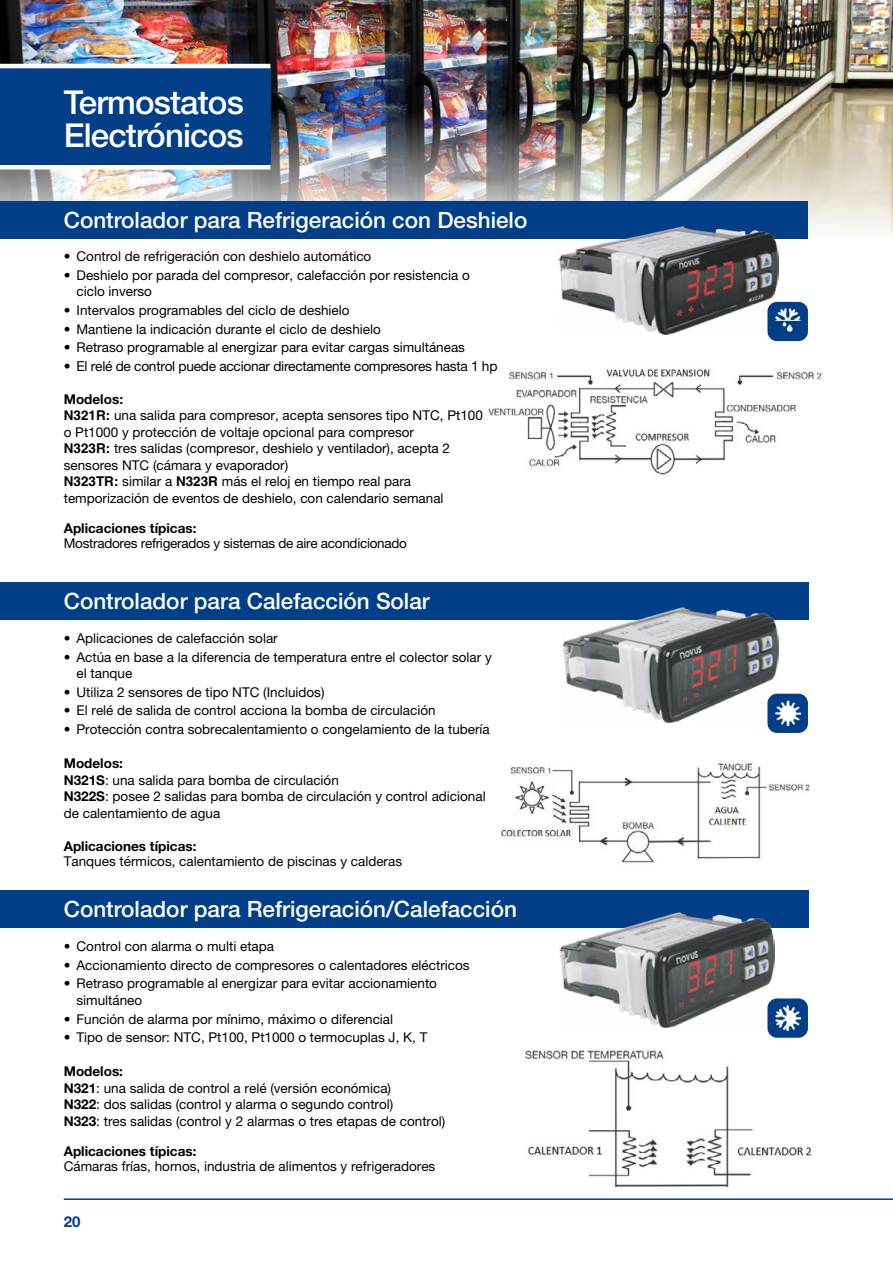
<style>
.page{position:relative;width:893px;height:1263px;background:#fff}
.page>*{position:absolute;margin:0;border:0;box-sizing:border-box;transform-origin:0 0}
.t1{font:500 33px/33px "Helvetica Neue LT Pro";letter-spacing:-.025em;color:#fff}
.t2{font:500 22.5px "Helvetica Neue LT Pro";color:#fff}
.t3{font:700 15px "Helvetica Neue LT Pro";color:#023f88}
.t4{font:13.8px "Helvetica Neue LT Pro";letter-spacing:-.02em;color:#000}
.t5{font:13.5px/16.5px "Helvetica Neue LT Pro";color:#000}
.t6{font:700 13.5px "Helvetica Neue LT Pro";color:#000}
.t7{font:13.5px "Helvetica Neue LT Pro";letter-spacing:-.02em;color:#000}
.s1{font-family:"Helvetica"}
.s2{font-family:"Helvetica";font-weight:700}
.s3{font-weight:700}
</style>
<div class="page">
<hr style="left:64px;top:1198px;width:829px;height:2px;background:#023f88">
<img style="left:0;top:0;width:893px;height:236px">
<div style="left:0;top:890px;width:808px;height:37px;background:#023f88"></div>
<div style="left:0;top:582px;width:808px;height:37px;background:#023f88"></div>
<div style="left:0;top:201px;width:808px;height:37px;background:#023f88"></div>
<div style="left:0;top:68px;width:270px;height:97px;background:#023f88"></div>
<hr style="left:0;top:64px;width:270px;height:4px;background:#fff">
<div style="left:767px;top:998px;width:41px;height:40px;background:#023f88;border-radius:9px"></div>
<img style="left:775px;top:1005px;width:25px;height:26px">
<img style="left:525px;top:1051px;width:288px;height:135px">
<img style="left:559px;top:913px;width:216px;height:114px">
<div style="left:767px;top:694px;width:41px;height:39px;background:#023f88;border-radius:9px"></div>
<img style="left:778px;top:701px;width:22px;height:25px">
<img style="left:499px;top:761px;width:311px;height:102px">
<img style="left:562px;top:608px;width:216px;height:114px">
<div style="left:767px;top:302px;width:41px;height:39px;background:#023f88;border-radius:9px"></div>
<img style="left:778px;top:309px;width:22px;height:23px">
<img style="left:488px;top:367px;width:334px;height:109px">
<img style="left:558px;top:227px;width:220px;height:108px">
<hr style="left:0;top:165px;width:270px;height:4px;background:#fff">
<p class="t1" style="left:64px;top:86px;width:182px">Termostatos<br>Electrónicos</p>
<p class="t2" style="left:64px;top:206px;width:465px">Controlador para Refrigeración con Deshielo</p>
<p class="t5" style="left:64px;top:248px;width:309px">• Control de refrigeración con deshielo automático</p>
<p class="t5" style="left:77px;top:267px;width:395px;text-indent:-13px">• Deshielo por parada del compresor, calefacción por resistencia o ciclo inverso</p>
<p class="t5" style="left:64px;top:302px;width:287px">• Intervalos programables del ciclo de deshielo</p>
<p class="t5" style="left:64px;top:320px;width:319px">• Mantiene la indicación durante el ciclo de deshielo</p>
<p class="t5" style="left:64px;top:339px;width:403px">• Retraso programable al energizar para evitar cargas simultáneas</p>
<p class="t4" style="left:64px;top:358px;width:435px">• El relé de control puede accionar directamente compresores hasta 1 hp</p>
<p class="t6" style="left:64px;top:391px;width:61px">Modelos<span class="s1">:</span></p>
<p class="t5" style="left:64px;top:407px;width:421px"><span class="s2">N321R:</span> una salida para compresor, acepta sensores tipo NTC, Pt100</p>
<p class="t5" style="left:64px;top:424px;width:352px">o Pt1000 y protección de voltaje opcional para compresor</p>
<p class="t5" style="left:64px;top:440px;width:388px"><span class="s2">N323R:</span> tres salidas (compresor, deshielo y ventilador), acepta 2 sensores NTC (cámara y evaporador)</p>
<p class="t5" style="left:64px;top:473px;width:381px"><span class="s2">N323TR:</span> similar a <span class="s2">N323R</span> más el reloj en tiempo real para temporización de eventos de deshielo, con calendario semanal</p>
<p class="t6" style="left:64px;top:520px;width:134px">Aplicaciones típicas:</p>
<p class="t7" style="left:64px;top:535px;width:345px">Mostradores refrigerados y sistemas de aire acondicionado</p>
<p class="t2" style="left:64px;top:587px;width:368px">Controlador para Calefacción Solar</p>
<p class="t5" style="left:64px;top:630px;width:216px">• Aplicaciones de calefacción solar</p>
<p class="t5" style="left:77px;top:648px;width:417px;text-indent:-13px">• Actúa en base a la diferencia de temperatura entre el colector solar y el tanque</p>
<p class="t5" style="left:64px;top:684px;width:262px">• Utiliza 2 sensores de tipo NTC (Incluidos)</p>
<p class="t5" style="left:64px;top:702px;width:373px">• El relé de salida de control acciona la bomba de circulación</p>
<p class="t5" style="left:64px;top:721px;width:428px">• Protección contra sobrecalentamiento o congelamiento de la tubería</p>
<p class="t6" style="left:64px;top:755px;width:61px">Modelos:</p>
<p class="t5" style="left:64px;top:772px;width:277px"><span class="s3">N321S</span>: una salida para bomba de circulación</p>
<p class="t5" style="left:64px;top:788px;width:423px"><span class="s3">N322S</span>: posee 2 salidas para bomba de circulación y control adicional de calentamiento de agua</p>
<p class="t6" style="left:64px;top:838px;width:134px">Aplicaciones típicas:</p>
<p class="t5" style="left:64px;top:853px;width:340px">Tanques térmicos, calentamiento de piscinas y calderas</p>
<p class="t2" style="left:64px;top:895px;width:455px">Controlador para Refrigeración/Calefacción</p>
<p class="t5" style="left:64px;top:938px;width:212px">• Control con alarma o multi etapa</p>
<p class="t5" style="left:64px;top:956px;width:407px">• Accionamiento directo de compresores o calentadores eléctricos</p>
<p class="t5" style="left:77px;top:975px;width:362px;text-indent:-13px">• Retraso programable al energizar para evitar accionamiento simultáneo</p>
<p class="t5" style="left:64px;top:1010px;width:331px">• Función de alarma por mínimo, máximo o diferencial</p>
<p class="t5" style="left:64px;top:1029px;width:365px">• Tipo de sensor: NTC, Pt100, Pt1000 o termocuplas J, K, T</p>
<p class="t6" style="left:64px;top:1063px;width:61px">Modelos:</p>
<p class="t5" style="left:64px;top:1080px;width:329px"><span class="s3">N321</span>: una salida de control a relé (versión económica)</p>
<p class="t5" style="left:64px;top:1096px;width:331px"><span class="s3">N322</span>: dos salidas (control y alarma o segundo control)</p>
<p class="t5" style="left:64px;top:1113px;width:383px"><span class="s3">N323</span>: tres salidas (control y 2 alarmas o tres etapas de control)</p>
<p class="t6" style="left:64px;top:1143px;width:134px">Aplicaciones típicas:</p>
<p class="t5" style="left:64px;top:1158px;width:373px">Cámaras frías, hornos, industria de alimentos y refrigeradores</p>
<p class="t3" style="left:64px;top:1212px;width:18px">20</p>
</div>
